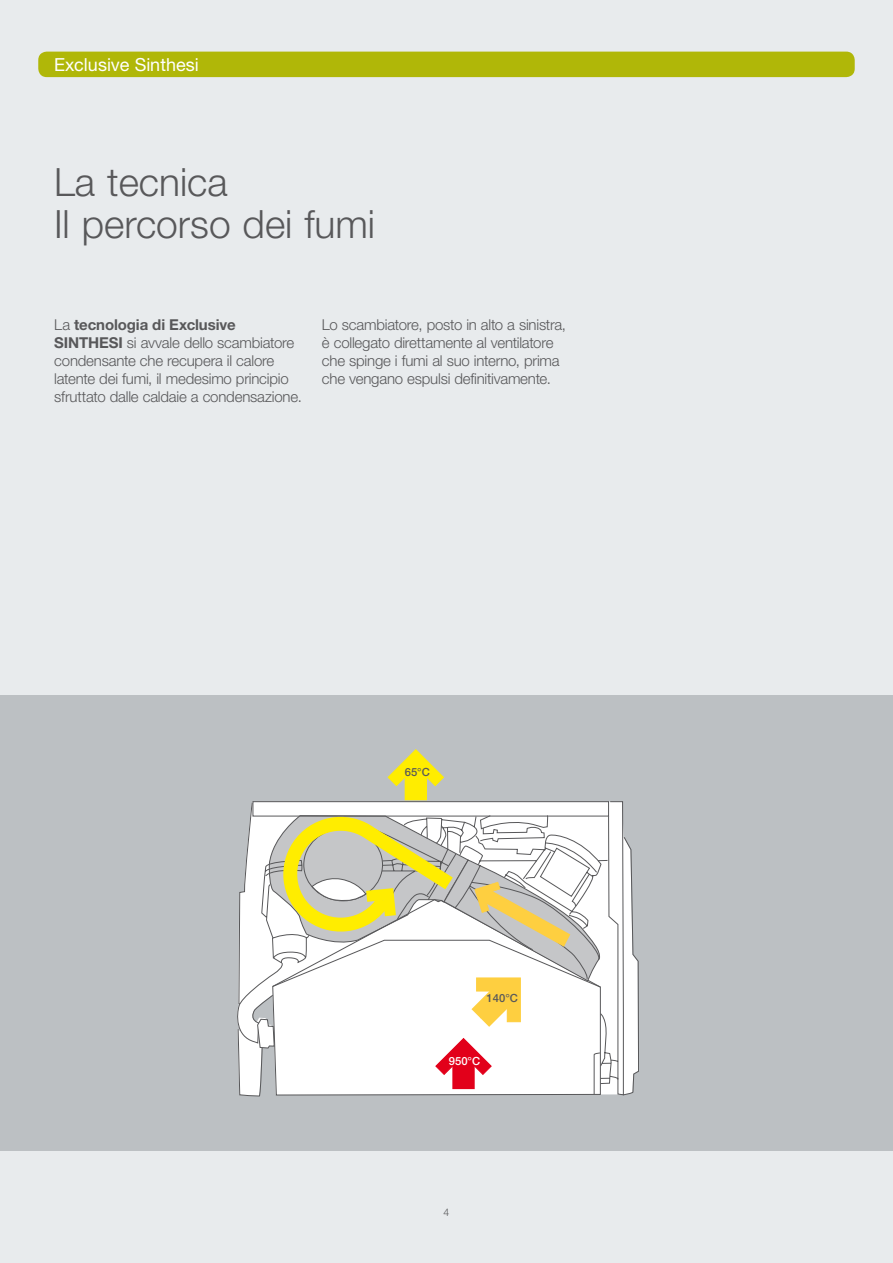
<style>
.page{position:relative;width:893px;height:1263px;background:#e8ebed}
.page>*{position:absolute;margin:0;border:0;box-sizing:border-box;transform-origin:0 0}
.t1{font:300 39px/42px "Helvetica Neue";color:#58585a}
.t2{font:18px "Helvetica Neue";color:#fff}
.t3{font:300 15px/18px "Helvetica Neue";letter-spacing:-.015em;color:#58585a}
.t4{font:500 11.25px "Helvetica Neue";color:#58585a}
.t5{font:500 11.25px "Helvetica Neue";color:#fff}
.t6{font:300 10.5px "Helvetica Neue";color:#58585a}
.s1{font-weight:700}
</style>
<div class="page">
<div style="left:38px;top:52px;width:817px;height:25px;background:#b0b708;border-radius:9px"></div>
<div style="left:0;top:694px;width:893px;height:456px;background:#bcc0c3"></div>
<svg style="left:237px;top:801px;width:402px;height:295px;background:#e8e8e9"></svg>
<div style="left:452px;top:1052px;width:23px;height:37px;background:#e2001a"></div>
<div style="left:405px;top:763px;width:22px;height:37px;background:#ffed00"></div>
<svg style="left:387px;top:749px;width:57px;height:38px"></svg>
<svg style="left:257px;top:808px;width:344px;height:268px"></svg>
<p class="t2" style="left:54px;top:53px;width:146px">Exclusive Sinthesi</p>
<h1 class="t1" style="left:54px;top:160px;width:323px">La tecnica<br>Il percorso dei fumi</h1>
<p class="t3" style="left:54px;top:316px;width:249px">La <span class="s1">tecnologia di Exclusive SINTHESI</span> si avvale dello scambiatore condensante che recupera il calore latente dei fumi, il medesimo principio sfruttato dalle caldaie a condensazione.</p>
<p class="t3" style="left:322px;top:315px;width:246px">Lo scambiatore, posto in alto a sinistra, è collegato direttamente al ventilatore che spinge i fumi al suo interno, prima che vengano espulsi definitivamente.</p>
<p class="t4" style="left:405px;top:765px;width:27px">65°C</p>
<p class="t4" style="left:487px;top:991px;width:33px">140°C</p>
<p class="t5" style="left:449px;top:1054px;width:33px">950°C</p>
<p class="t6" style="left:444px;top:1206px;width:7px">4</p>
</div>
